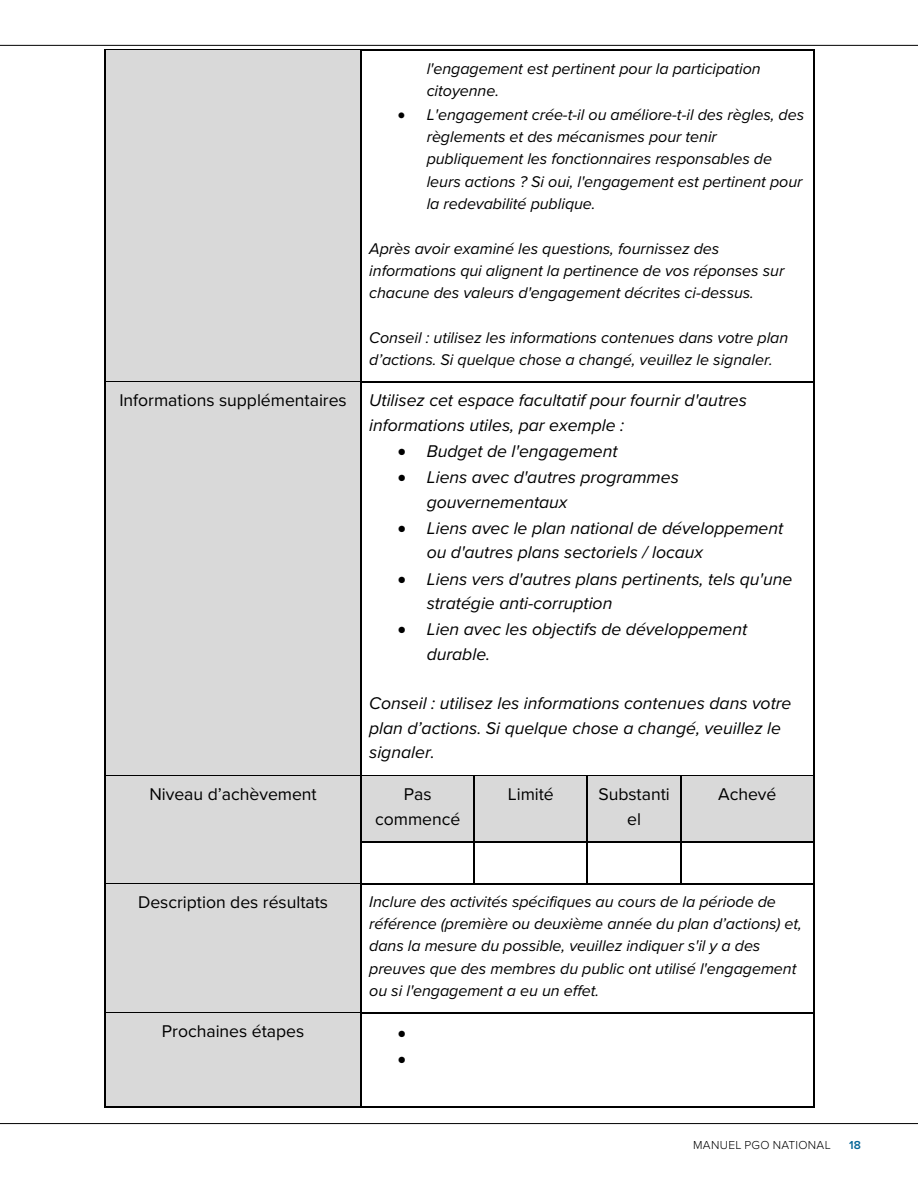
<style>
.page{position:relative;width:918px;height:1188px;background:#fff}
.page>*{position:absolute;margin:0;border:0;box-sizing:border-box;transform-origin:0 0}
.t1{font:italic 17.55px/24.5px "Proxima Nova";color:#000}
.t2{font:17.55px/24.5px "Proxima Nova";color:#000;text-align:center}
.t3{font:italic 16.05px/22.4px "Proxima Nova";letter-spacing:-.005em;color:#000}
.t4{font:300 12px "Proxima Nova";letter-spacing:.025em;color:#000}
.t5{font:600 12px "Proxima Nova";color:#046597}
</style>
<div class="page">
<hr style="left:0;top:45px;width:918px;height:1px;background:#000">
<hr style="left:0;top:1123px;width:918px;height:1px;background:#000">
<div style="left:106px;top:51px;width:254px;height:330px;background:#d9d9d9"></div>
<svg style="left:104px;top:50px;width:2px;height:9px"></svg>
<hr style="left:106px;top:50px;width:254px;height:1px;background:#000">
<svg style="left:360px;top:50px;width:2px;height:9px"></svg>
<hr style="left:362px;top:50px;width:451px;height:1px;background:#000">
<hr style="left:104px;top:59px;width:2px;height:322px;background:#000">
<hr style="left:360px;top:59px;width:2px;height:322px;background:#000">
<hr style="left:813px;top:59px;width:1px;height:322px;background:#000">
<div style="left:106px;top:382px;width:254px;height:393px;background:#d9d9d9"></div>
<svg style="left:104px;top:381px;width:2px;height:9px"></svg>
<hr style="left:106px;top:381px;width:254px;height:2px;background:#000">
<svg style="left:360px;top:381px;width:2px;height:9px"></svg>
<hr style="left:362px;top:381px;width:451px;height:2px;background:#000">
<hr style="left:104px;top:390px;width:2px;height:385px;background:#000">
<hr style="left:360px;top:390px;width:2px;height:385px;background:#000">
<hr style="left:813px;top:390px;width:1px;height:385px;background:#000">
<div style="left:106px;top:776px;width:254px;height:107px;background:#d9d9d9"></div>
<div style="left:362px;top:776px;width:111px;height:65px;background:#d9d9d9"></div>
<div style="left:475px;top:776px;width:111px;height:65px;background:#d9d9d9"></div>
<div style="left:588px;top:776px;width:92px;height:65px;background:#d9d9d9"></div>
<div style="left:682px;top:776px;width:131px;height:65px;background:#d9d9d9"></div>
<svg style="left:104px;top:775px;width:2px;height:9px"></svg>
<hr style="left:106px;top:775px;width:254px;height:1px;background:#000">
<svg style="left:360px;top:775px;width:2px;height:9px"></svg>
<hr style="left:362px;top:775px;width:111px;height:1px;background:#000">
<svg style="left:473px;top:775px;width:2px;height:9px"></svg>
<hr style="left:475px;top:775px;width:111px;height:1px;background:#000">
<svg style="left:586px;top:775px;width:2px;height:9px"></svg>
<hr style="left:588px;top:775px;width:92px;height:1px;background:#000">
<svg style="left:680px;top:775px;width:2px;height:9px"></svg>
<hr style="left:682px;top:775px;width:131px;height:1px;background:#000">
<hr style="left:104px;top:784px;width:2px;height:57px;background:#000">
<hr style="left:360px;top:784px;width:2px;height:57px;background:#000">
<hr style="left:473px;top:784px;width:2px;height:57px;background:#000">
<hr style="left:586px;top:784px;width:2px;height:57px;background:#000">
<hr style="left:680px;top:784px;width:2px;height:57px;background:#000">
<hr style="left:813px;top:784px;width:1px;height:57px;background:#000">
<svg style="left:104px;top:841px;width:2px;height:9px"></svg>
<svg style="left:360px;top:841px;width:2px;height:9px"></svg>
<hr style="left:362px;top:841px;width:111px;height:2px;background:#000">
<svg style="left:473px;top:841px;width:2px;height:9px"></svg>
<hr style="left:475px;top:841px;width:111px;height:2px;background:#000">
<svg style="left:586px;top:841px;width:2px;height:9px"></svg>
<hr style="left:588px;top:841px;width:92px;height:2px;background:#000">
<svg style="left:680px;top:841px;width:2px;height:9px"></svg>
<hr style="left:682px;top:841px;width:131px;height:2px;background:#000">
<hr style="left:104px;top:850px;width:2px;height:33px;background:#000">
<hr style="left:360px;top:850px;width:2px;height:33px;background:#000">
<hr style="left:473px;top:850px;width:2px;height:33px;background:#000">
<hr style="left:586px;top:850px;width:2px;height:33px;background:#000">
<hr style="left:680px;top:850px;width:2px;height:33px;background:#000">
<hr style="left:813px;top:850px;width:1px;height:33px;background:#000">
<div style="left:106px;top:884px;width:254px;height:128px;background:#d9d9d9"></div>
<svg style="left:104px;top:883px;width:2px;height:9px"></svg>
<hr style="left:106px;top:883px;width:254px;height:1px;background:#000">
<svg style="left:360px;top:883px;width:2px;height:9px"></svg>
<hr style="left:362px;top:883px;width:111px;height:1px;background:#000">
<hr style="left:475px;top:883px;width:111px;height:1px;background:#000">
<hr style="left:588px;top:883px;width:92px;height:1px;background:#000">
<hr style="left:682px;top:883px;width:131px;height:1px;background:#000">
<hr style="left:104px;top:892px;width:2px;height:120px;background:#000">
<hr style="left:360px;top:892px;width:2px;height:120px;background:#000">
<hr style="left:813px;top:892px;width:1px;height:120px;background:#000">
<div style="left:106px;top:1013px;width:254px;height:93px;background:#d9d9d9"></div>
<svg style="left:104px;top:1012px;width:2px;height:9px"></svg>
<hr style="left:106px;top:1012px;width:254px;height:1px;background:#000">
<svg style="left:360px;top:1012px;width:2px;height:9px"></svg>
<hr style="left:362px;top:1012px;width:451px;height:1px;background:#000">
<hr style="left:104px;top:1021px;width:2px;height:85px;background:#000">
<hr style="left:106px;top:1106px;width:254px;height:2px;background:#000">
<hr style="left:360px;top:1021px;width:2px;height:85px;background:#000">
<hr style="left:362px;top:1106px;width:451px;height:2px;background:#000">
<hr style="left:813px;top:1021px;width:1px;height:85px;background:#000">
<p class="t3" style="left:427px;top:56px;width:336px">l'engagement est pertinent pour la participation citoyenne.</p>
<p class="t3" style="left:427px;top:103px;width:379px;text-indent:-29px">• L'engagement crée-t-il ou améliore-t-il des règles, des règlements et des mécanismes pour tenir publiquement les fonctionnaires responsables de leurs actions ? Si oui, l'engagement est pertinent pour la redevabilité publique.</p>
<p class="t3" style="left:369px;top:236px;width:417px">Après avoir examiné les questions, fournissez des informations qui alignent la pertinence de vos réponses sur chacune des valeurs d'engagement décrites ci-dessus.</p>
<p class="t3" style="left:369px;top:326px;width:421px">Conseil : utilisez les informations contenues dans votre plan d’actions. Si quelque chose a changé, veuillez le signaler.</p>
<p class="t2" style="left:119px;top:388px;width:229px">Informations supplémentaires</p>
<p class="t1" style="left:369px;top:387px;width:379px;line-height:24.9px">Utilisez cet espace facultatif pour fournir d'autres informations utiles, par exemple :</p>
<p class="t1" style="left:398px;top:438px;width:221px">• Budget de l'engagement</p>
<p class="t1" style="left:427px;top:464px;width:254px;text-indent:-29px">• Liens avec d'autres programmes gouvernementaux</p>
<p class="t1" style="left:427px;top:515px;width:358px;text-indent:-29px">• Liens avec le plan national de développement ou d'autres plans sectoriels / locaux</p>
<p class="t1" style="left:427px;top:566px;width:367px;text-indent:-29px">• Liens vers d'autres plans pertinents, tels qu'une stratégie anti-corruption</p>
<p class="t1" style="left:427px;top:616px;width:322px;text-indent:-29px">• Lien avec les objectifs de développement durable.</p>
<p class="t1" style="left:369px;top:690px;width:424px">Conseil : utilisez les informations contenues dans votre plan d’actions. Si quelque chose a changé, veuillez le signaler.</p>
<p class="t2" style="left:149px;top:781px;width:169px">Niveau d’achèvement</p>
<p class="t2" style="left:375px;top:781px;width:87px">Pas commencé</p>
<p class="t2" style="left:508px;top:781px;width:48px">Limité</p>
<p class="t2" style="left:598px;top:781px;width:73px">Substanti el</p>
<p class="t2" style="left:718px;top:781px;width:60px">Achevé</p>
<p class="t2" style="left:138px;top:889px;width:192px">Description des résultats</p>
<p class="t3" style="left:369px;top:889px;width:434px">Inclure des activités spécifiques au cours de la période de référence (première ou deuxième année du plan d’actions) et, dans la mesure du possible, veuillez indiquer s'il y a des preuves que des membres du public ont utilisé l'engagement ou si l'engagement a eu un effet.</p>
<p class="t2" style="left:162px;top:1018px;width:144px">Prochaines étapes</p>
<p class="t4" style="left:693px;top:1137px;width:139px">MANUEL PGO NATIONAL</p>
<p class="t5" style="left:849px;top:1137px;width:13px">18</p>
</div>
